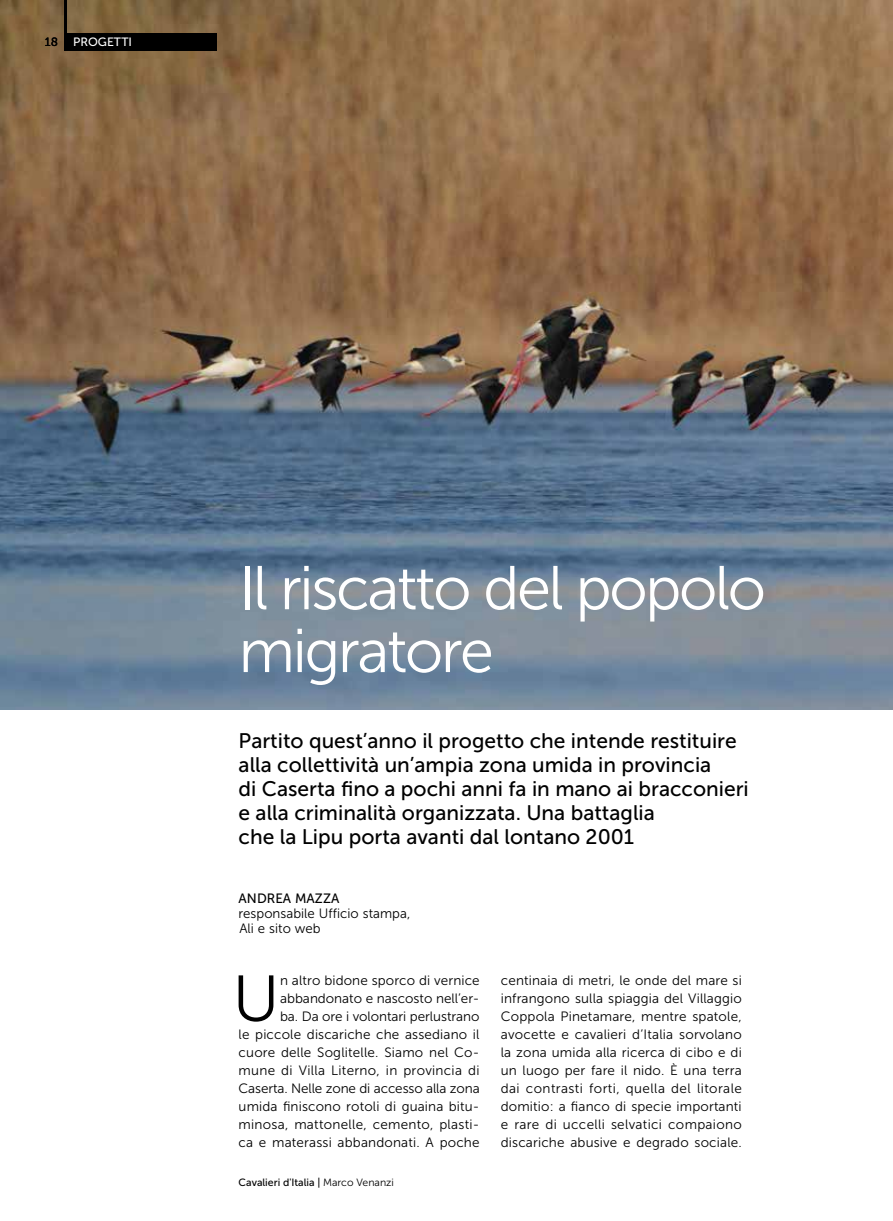
<style>
.page{position:relative;width:893px;height:1221px;background:#fff}
.page>*{position:absolute;margin:0;border:0;box-sizing:border-box;transform-origin:0 0}
.t1{font:64.65px "Museo Sans 300";color:#000}
.t2{font:61.65px/62.8px "Museo Sans 300";letter-spacing:-.04em;color:#fff}
.t3{font:21px/24px "Museo Sans 500";color:#000}
.t4{font:13.5px/18px "Museo Sans 300";letter-spacing:.01em;color:#000;text-align:right}
.t5{font:13.5px "Museo Sans 500";letter-spacing:.005em;color:#000}
.t6{font:12px "Museo Sans 500";color:#fff}
.t7{font:12px "Museo Sans 500";color:#000}
.t8{font:10.5px "Museo Sans 500";color:#000}
.s1{font-family:"Museo Sans 300"}
</style>
<div class="page">
<img style="left:0;top:0;width:893px;height:709px">
<hr style="left:65px;top:0;width:2px;height:50px;background:#000">
<div style="left:65px;top:33px;width:152px;height:17px;background:#000"></div>
<p class="t7" style="left:45px;top:35px;width:15px">18</p>
<p class="t6" style="left:73px;top:35px;width:60px">PROGETTI</p>
<h2 class="t2" style="left:239px;top:557px;width:529px">Il riscatto del popolo migratore</h2>
<p class="t3" style="left:239px;top:728px;width:512px">Partito quest’anno il progetto che intende restituire alla collettività un’ampia zona umida in provincia<br>di Caserta fino a pochi anni fa in mano ai bracconieri e alla criminalità organizzata. Una battaglia<br>che la Lipu porta avanti dal lontano 2001</p>
<p class="t5" style="left:239px;top:891px;width:102px">ANDREA MAZZA</p>
<p class="t4" style="left:239px;top:906px;width:173px;line-height:15px;text-align:left">responsabile Ufficio stampa,<br>Ali e sito web</p>
<p class="t4" style="left:239px;top:971px;width:243px">n altro bidone sporco di vernice abbandonato e nascosto nell’er-<br>ba. Da ore i volontari perlustrano<br>le piccole discariche che assediano il cuore delle Soglitelle. Siamo nel Co&shy;mune di Villa Literno, in provincia di Caserta. Nelle zone di accesso alla zona umida finiscono rotoli di guaina bitu&shy;minosa, mattonelle, cemento, plasti&shy;ca e materassi abbandonati. A poche</p>
<p class="t4" style="left:501px;top:971px;width:243px;text-align:justify">centinaia di metri, le onde del mare si infrangono sulla spiaggia del Villaggio Coppola Pinetamare, mentre spatole, avocette e cavalieri d’Italia sorvolano la zona umida alla ricerca di cibo e di un luogo per fare il nido. È una terra dai contrasti forti, quella del litorale domitio: a fianco di specie importanti e rare di uccelli selvatici compaiono discariche abusive e degrado sociale.</p>
<h1 class="t1" style="left:233px;top:963px;width:48px">U</h1>
<p class="t8" style="left:239px;top:1176px;width:157px">Cavalieri d'Italia | <span class="s1">Marco Venanzi</span></p>
</div>
